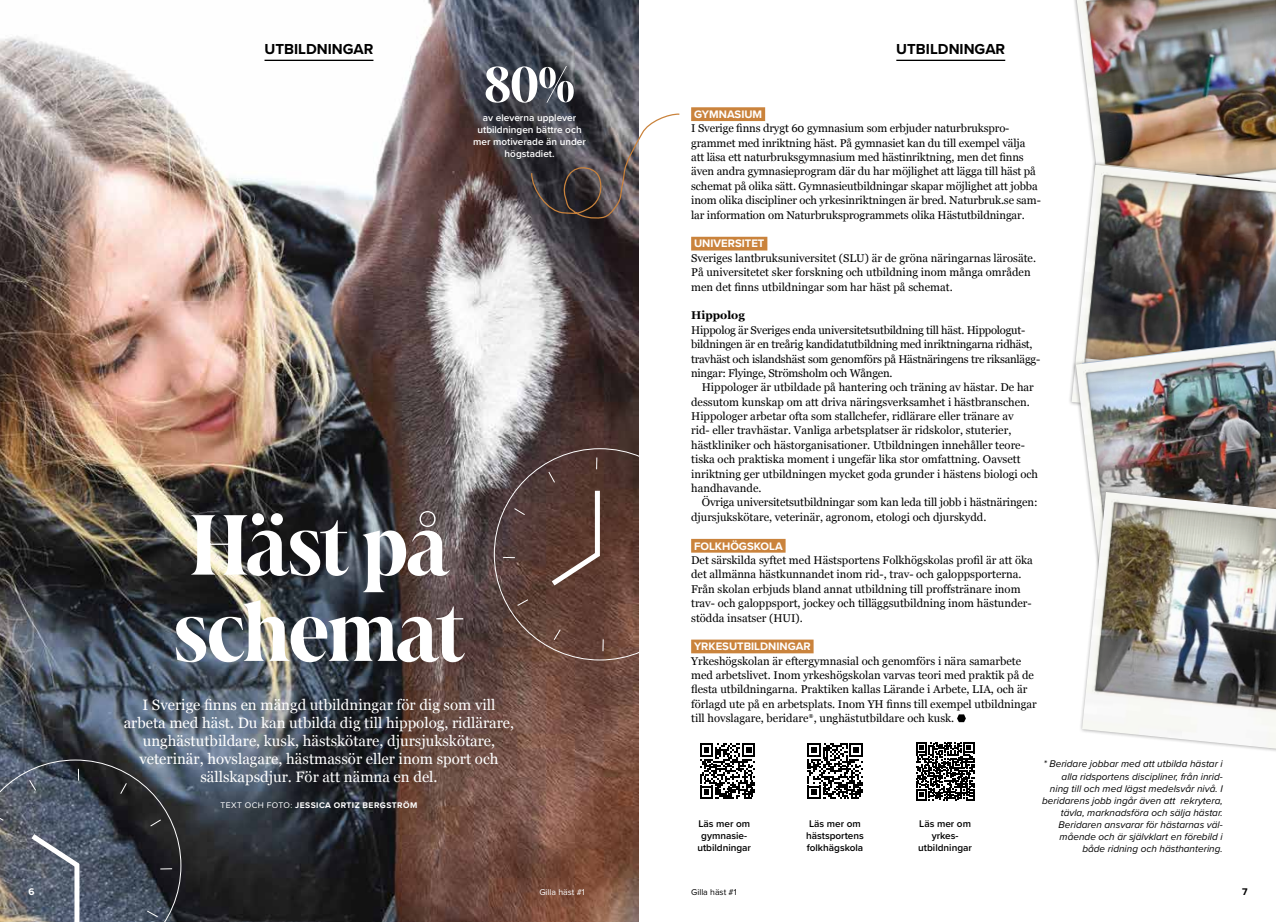
<style>
.page{position:relative;width:1276px;height:922px;background:#fff}
.page>*{position:absolute;margin:0;border:0;box-sizing:border-box;transform-origin:0 0}
.t1{font:300 90px/86.2px "Marlide Display";letter-spacing:-.02em;color:#fff}
.t2{font:300 52.5px "Marlide Display";color:#fff}
.t3{font:15px/18px "Georgia";color:#fff;text-align:center}
.t4{font:700 15px "Proxima Nova";color:#000}
.t5{font:11.25px/14.4px "Georgia";color:#000}
.t6{font:11.25px/14.4px "Georgia";letter-spacing:-.02em;color:#000}
.t7{font:700 11.25px "Proxima Nova";color:#fff}
.t8{font:700 11.25px "Georgia";color:#000}
.t9{font:italic 10px/12px "Proxima Nova";color:#000;text-align:right}
.t10{font:600 10px/12px "Proxima Nova";color:#000;text-align:center}
.t11{font:600 10px/12px "Proxima Nova";color:#fff;text-align:center}
.t12{font:700 10px "Proxima Nova";color:#fff}
.t13{font:700 10px "Proxima Nova";color:#000}
.t14{font:8.75px "Proxima Nova";color:#fff}
.t15{font:8.75px "Proxima Nova";color:#000}
.t16{font:700 8.5px "Proxima Nova";letter-spacing:.05em;color:#fff}
.s1{font-weight:400}
</style>
<div class="page">
<img style="left:0;top:0;width:638px;height:921px">
<img style="left:1076px;top:0;width:200px;height:161px">
<div style="left:1068px;top:161px;width:208px;height:265px;background:#000;opacity:.35"></div>
<img style="left:1071px;top:165px;width:205px;height:257px">
<div style="left:1072px;top:336px;width:204px;height:268px;background:#000;opacity:.35"></div>
<img style="left:1076px;top:341px;width:200px;height:260px">
<div style="left:1078px;top:488px;width:198px;height:265px;background:#000;opacity:.35"></div>
<img style="left:1082px;top:492px;width:194px;height:256px">
<svg style="left:700px;top:743px;width:55px;height:55px"></svg>
<svg style="left:807px;top:743px;width:56px;height:55px"></svg>
<svg style="left:916px;top:742px;width:58px;height:58px"></svg>
<svg style="left:530px;top:113px;width:150px;height:106px"></svg>
<svg style="left:493px;top:447px;width:213px;height:213px"></svg>
<svg style="left:0;top:759px;width:182px;height:162px;background:#4c535e"></svg>
<div style="left:691px;top:107px;width:74px;height:14px;background:#ca833c"></div>
<div style="left:691px;top:237px;width:76px;height:13px;background:#ca833c"></div>
<div style="left:691px;top:538px;width:94px;height:14px;background:#ca833c"></div>
<div style="left:691px;top:639px;width:122px;height:14px;background:#ca833c"></div>
<svg style="left:957px;top:714px;width:9px;height:8px"></svg>
<hr style="left:896px;top:60px;width:109px;height:1px;background:#000">
<hr style="left:264px;top:60px;width:109px;height:1px;background:#000">
<h3 class="t4" style="left:264px;top:38px;width:110px">UTBILDNINGAR</h3>
<h3 class="t4" style="left:896px;top:38px;width:110px">UTBILDNINGAR</h3>
<h2 class="t2" style="left:485px;top:46px;width:91px">80%</h2>
<p class="t11" style="left:473px;top:111px;width:114px">av eleverna upplever utbildningen bättre och mer motiverade än under högstadiet.</p>
<h1 class="t1" style="left:174px;top:494px;width:291px">Häst på schemat</h1>
<p class="t3" style="left:124px;top:694px;width:392px">I Sverige finns en mängd utbildningar för dig som vill arbeta med häst. Du kan utbilda dig till hippolog, ridlärare, unghästutbildare, kusk, hästskötare, djursjukskötare, veterinär, hovslagare, hästmassör eller inom sport och sällskapsdjur. För att nämna en del.</p>
<p class="t16" style="left:221px;top:799px;width:198px"><span class="s1">TEXT OCH FOTO:</span> JESSICA ORTIZ BERGSTRÖM</p>
<p class="t7" style="left:694px;top:106px;width:70px">GYMNASIUM</p>
<p class="t5" style="left:691px;top:121px;width:351px">I Sverige finns drygt 60 gymnasium som erbjuder naturbrukspro&shy;grammet med inriktning häst. På gymnasiet kan du till exempel välja att läsa ett naturbruksgymnasium med hästinriktning, men det finns även andra gymnasieprogram där du har möjlighet att lägga till häst på schemat på olika sätt. Gymnasieutbildningar skapar möjlighet att jobba inom olika discipliner och yrkesinriktningen är bred. Naturbruk.se sam&shy;lar information om Naturbruksprogrammets olika Hästutbildningar.</p>
<p class="t7" style="left:694px;top:235px;width:72px">UNIVERSITET</p>
<p class="t5" style="left:691px;top:250px;width:346px">Sveriges lantbruksuniversitet (SLU) är de gröna näringarnas lärosäte.<br>På universitetet sker forskning och utbildning inom många områden men det finns utbildningar som har häst på schemat.</p>
<p class="t8" style="left:691px;top:307px;width:55px">Hippolog</p>
<p class="t6" style="left:691px;top:322px;width:350px">Hippolog är Sveriges enda universitetsutbildning till häst. Hippologut&shy;bildningen är en treårig kandidatutbildning med inriktningarna ridhäst, travhäst och islandshäst som genomförs på Hästnäringens tre riksanlägg&shy;ningar: Flyinge, Strömsholm och Wången.</p>
<p class="t5" style="left:691px;top:379px;width:348px;text-indent:11px">Hippologer är utbildade på hantering och träning av hästar. De har dessutom kunskap om att driva näringsverksamhet i hästbranschen.<br>Hippologer arbetar ofta som stallchefer, ridlärare eller tränare av<br>rid- eller travhästar. Vanliga arbetsplatser är ridskolor, stuterier, hästkliniker och hästorganisationer. Utbildningen innehåller teore&shy;tiska och praktiska moment i ungefär lika stor omfattning. Oavsett inriktning ger utbildningen mycket goda grunder i hästens biologi och handhavande.</p>
<p class="t5" style="left:691px;top:494px;width:348px;text-indent:11px">Övriga universitetsutbildningar som kan leda till jobb i hästnäringen: djursjukskötare, veterinär, agronom, etologi och djurskydd.</p>
<p class="t7" style="left:694px;top:537px;width:90px">FOLKHÖGSKOLA</p>
<p class="t5" style="left:691px;top:552px;width:343px">Det särskilda syftet med Hästsportens Folkhögskolas profil är att öka det allmänna hästkunnandet inom rid-, trav- och galoppsporterna.<br>Från skolan erbjuds bland annat utbildning till proffstränare inom trav- och galoppsport, jockey och tilläggsutbildning inom hästunder&shy;stödda insatser (HUI).</p>
<p class="t7" style="left:694px;top:638px;width:118px">YRKESUTBILDNINGAR</p>
<p class="t5" style="left:691px;top:653px;width:347px">Yrkeshögskolan är eftergymnasial och genomförs i nära samarbete med arbetslivet. Inom yrkeshögskolan varvas teori med praktik på de flesta utbildningarna. Praktiken kallas Lärande i Arbete, LIA, och är förlagd ute på en arbetsplats. Inom YH finns till exempel utbildningar till hovslagare, beridare*, unghästutbildare och kusk.</p>
<p class="t10" style="left:697px;top:817px;width:55px">Läs mer om gymnasie&shy;utbildningar</p>
<p class="t10" style="left:806px;top:817px;width:59px">Läs mer om hästsportens folkhägskola</p>
<p class="t10" style="left:918px;top:817px;width:55px">Läs mer om yrkes&shy;utbildningar</p>
<p class="t9" style="left:1042px;top:757px;width:182px">* Beridare jobbar med att utbilda hästar i alla ridsportens discipliner, från inrid&shy;ning till och med lägst medelsvår nivå. I beridarens jobb ingår även att rekrytera, tävla, marknadsföra och sälja hästar.<br>Beridaren ansvarar för hästarnas väl&shy;mående och är självklart en förebild i både ridning och hästhantering.</p>
<p class="t12" style="left:28px;top:883px;width:8px">6</p>
<p class="t14" style="left:539px;top:885px;width:47px">Gilla häst #1</p>
<p class="t15" style="left:691px;top:885px;width:47px">Gilla häst #1</p>
<p class="t13" style="left:1242px;top:883px;width:7px">7</p>
</div>
